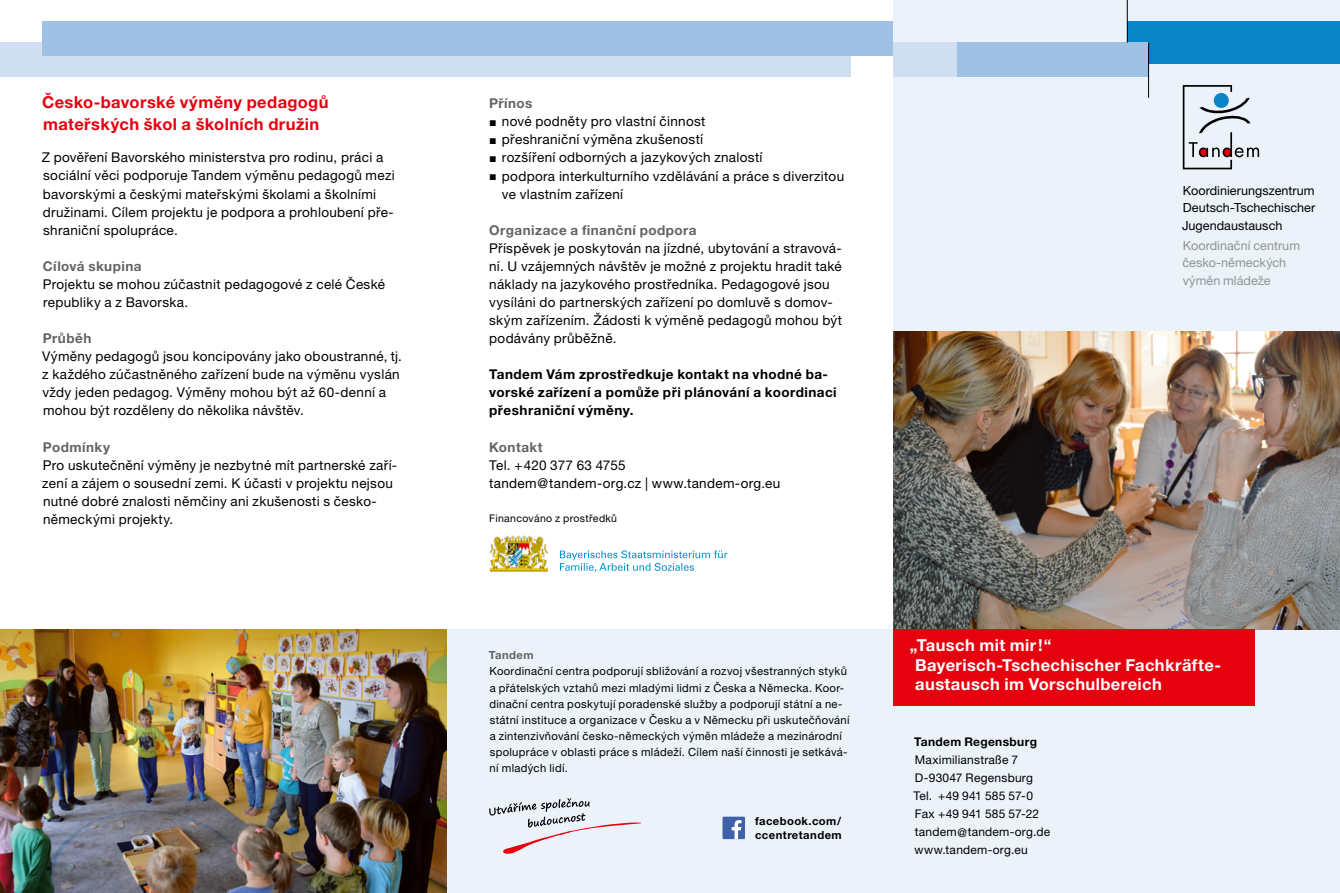
<style>
.page{position:relative;width:1340px;height:893px;background:#fff}
.page>*{position:absolute;margin:0;border:0;box-sizing:border-box;transform-origin:0 0}
.Text{font:700 16.5px/19.5px "Helvetica Neue CE";letter-spacing:.025em;color:#fff}
.Text-2{font:700 16.5px/21.3px "Helvetica Neue CE";letter-spacing:.025em;color:#e7000e}
.Text-3{font:13.5px/18px "Helvetica Neue CE";letter-spacing:.025em;color:#000}
.Text-4{font:700 13.5px/18px "Helvetica Neue CE";letter-spacing:.03em;color:#000}
.Text-5{font:700 13.5px "Helvetica Neue CE";letter-spacing:.03em;color:#626463}
.Text-6{font:12.6px "Helvetica Neue CE";letter-spacing:.005em;color:#000}
.Text-7{font:12.6px "Helvetica Neue CE";color:#929493}
.Text-8{font:12px/18px "Helvetica Neue CE";letter-spacing:.02em;color:#000}
.Text-9{font:11.25px/16.2px "Helvetica Neue CE";letter-spacing:.03em;color:#000}
.Text-10{font:700 11.25px "Helvetica Neue CE";letter-spacing:.035em;color:#000}
.Text-11{font:700 11.25px "Helvetica Neue CE";letter-spacing:.04em;color:#626463}
.Text-12{font:10.5px "Helvetica Neue CE";letter-spacing:.03em;color:#000}
.s1{font-weight:700}
</style>
<div class="page">
<div style="left:0;top:43px;width:850px;height:34px;background:#d0def1"></div>
<div style="left:43px;top:21px;width:850px;height:34px;background:#9fc1e4"></div>
<div style="left:893px;top:0;width:446px;height:893px;background:#ecf2fa"></div>
<div style="left:1127px;top:21px;width:212px;height:43px;background:#0984c5"></div>
<div style="left:893px;top:43px;width:64px;height:34px;background:#d0def1"></div>
<div style="left:957px;top:43px;width:191px;height:34px;background:#9fc1e4"></div>
<hr style="left:1127px;top:0;width:1px;height:43px;background:#000">
<hr style="left:1148px;top:43px;width:1px;height:55px;background:#000">
<svg style="left:1182px;top:85px;width:77px;height:84px"></svg>
<img style="left:489px;top:535px;width:59px;height:36px">
<svg style="left:560px;top:550px;width:167px;height:22px"></svg>
<div style="left:446px;top:629px;width:451px;height:264px;background:#ecf2fa"></div>
<div style="left:722px;top:817px;width:23px;height:22px;background:#3e61a9"></div>
<svg style="left:731px;top:820px;width:10px;height:19px"></svg>
<img style="left:893px;top:332px;width:446px;height:297px">
<svg style="left:489px;top:798px;width:152px;height:56px"></svg>
<img style="left:0;top:629px;width:446px;height:264px">
<div style="left:893px;top:629px;width:361px;height:77px;background:#e7000e"></div>
<p class="Text-2" style="left:42px;top:92px;width:288px">Česko-bavorské výměny pedagogů mateřských škol a školních družin</p>
<p class="Text-3" style="left:42px;top:149px;width:354px">Z pověření Bavorského ministerstva pro rodinu, práci a sociální věci podporuje Tandem výměnu pedagogů mezi bavorskými a českými mateřskými školami a školními družinami. Cílem projektu je podpora a prohloubení pře&shy;shraniční spolupráce.</p>
<p class="Text-5" style="left:43px;top:258px;width:100px">Cílová skupina</p>
<p class="Text-3" style="left:43px;top:275px;width:343px">Projektu se mohou zúčastnit pedagogové z celé České republiky a z Bavorska.</p>
<p class="Text-5" style="left:43px;top:330px;width:50px">Průběh</p>
<p class="Text-3" style="left:42px;top:347px;width:361px">Výměny pedagogů jsou koncipovány jako oboustranné, tj. z každého zúčastněného zařízení bude na výměnu vyslán vždy jeden pedagog. Výměny mohou být až 60-denní a mohou být rozděleny do několika návštěv.</p>
<p class="Text-5" style="left:43px;top:438px;width:69px">Podmínky</p>
<p class="Text-3" style="left:42px;top:456px;width:356px">Pro uskutečnění výměny je nezbytné mít partnerské zaří&shy;zení a zájem o sousední zemi. K účasti v projektu nejsou nutné dobré znalosti němčiny ani zkušenosti s česko&shy;německými projekty.</p>
<p class="Text-5" style="left:489px;top:95px;width:45px">Přínos</p>
<p class="Text-3" style="left:502px;top:113px;width:205px">nové podněty pro vlastní činnost</p>
<p class="Text-3" style="left:502px;top:131px;width:203px">přeshraniční výměna zkušeností</p>
<p class="Text-3" style="left:502px;top:149px;width:262px">rozšíření odborných a jazykových znalostí</p>
<p class="Text-3" style="left:502px;top:167px;width:344px">podpora interkulturního vzdělávání a práce s diverzitou ve vlastním zařízení</p>
<p class="Text-5" style="left:489px;top:222px;width:209px">Organizace a finanční podpora</p>
<p class="Text-3" style="left:489px;top:239px;width:354px">Příspěvek je poskytován na jízdné, ubytování a stravová&shy;ní. U vzájemných návštěv je možné z projektu hradit také náklady na jazykového prostředníka. Pedagogové jsou vysíláni do partnerských zařízení po domluvě s domov&shy;ským zařízením. Žádosti k výměně pedagogů mohou být podávány průběžně.</p>
<p class="Text-4" style="left:489px;top:366px;width:349px">Tandem Vám zprostředkuje kontakt na vhodné ba&shy;vorské zařízení a pomůže při plánování a koordinaci přeshraniční výměny.</p>
<p class="Text-5" style="left:489px;top:438px;width:55px">Kontakt</p>
<p class="Text-3" style="left:489px;top:456px;width:293px">Tel. +420 377 63 4755 tandem@tandem-org.cz | www.tandem-org.eu</p>
<p class="Text-12" style="left:489px;top:512px;width:129px">Financováno z prostředků</p>
<p class="Text-11" style="left:488px;top:648px;width:46px">Tandem</p>
<p class="Text-9" style="left:489px;top:663px;width:362px">Koordinační centra podporují sbližování a rozvoj všestranných styků a přátelských vztahů mezi mladými lidmi z Česka a Německa. Koor&shy;dinační centra poskytují poradenské služby a podporují státní a ne&shy;státní instituce a organizace v Česku a v Německu při uskutečňování a zintenzivňování česko-německých výměn mládeže a mezinárodní spolupráce v oblasti práce s mládeží. Cílem naší činnosti je setkává&shy;ní mladých lidí.</p>
<p class="Text-10" style="left:755px;top:814px;width:88px">facebook.com/</p>
<p class="Text-10" style="left:755px;top:828px;width:88px">ccentretandem</p>
<p class="Text-6" style="left:1182px;top:183px;width:133px">Koordinierungszentrum</p>
<p class="Text-6" style="left:1182px;top:200px;width:134px">Deutsch-Tschechischer</p>
<p class="Text-6" style="left:1181px;top:218px;width:102px">Jugendaustausch</p>
<p class="Text-7" style="left:1182px;top:238px;width:119px">Koordinační centrum</p>
<p class="Text-7" style="left:1182px;top:255px;width:105px">česko-německých</p>
<p class="Text-7" style="left:1182px;top:273px;width:89px">výměn mládeže</p>
<p class="Text" style="left:909px;top:636px;width:143px">„Tausch mit mir!“</p>
<p class="Text" style="left:915px;top:655px;width:305px">Bayerisch-Tschechischer Fachkräfte&shy;austausch im Vorschulbereich</p>
<p class="Text-8" style="left:914px;top:733px;width:124px"><span class="s1">Tandem Regensburg<br></span>Maximilianstraße 7<br>D-93047 Regensburg</p>
<p class="Text-8" style="left:913px;top:787px;width:127px">Tel. +49 941 585 57-0<br>Fax +49 941 585 57-22</p>
<p class="Text-8" style="left:914px;top:823px;width:137px">tandem@tandem-org.de www.tandem-org.eu</p>
</div>
